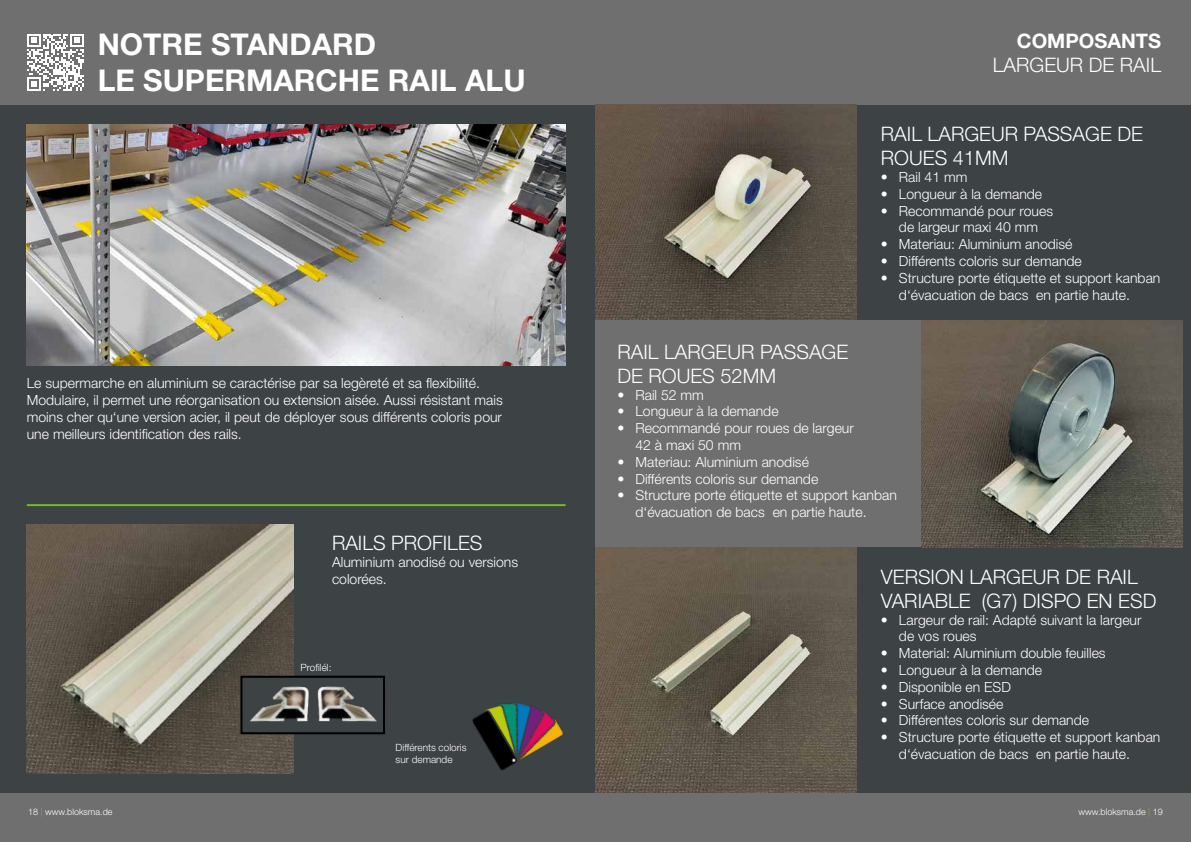
<style>
.page{position:relative;width:1191px;height:842px;background:#3d4245}
.page>*{position:absolute;margin:0;border:0;box-sizing:border-box;transform-origin:0 0}
.t1{font:700 30px/36px "Helvetica Neue LT Pro";color:#fff}
.t2{font:300 20px/24px "Helvetica Neue LT Pro";color:#fff}
.t3{font:700 20px "Helvetica Neue LT Pro";color:#fff}
.t4{font:300 14px/16.8px "Helvetica Neue LT Pro";color:#fff}
.t5{font:300 10px/12px "Helvetica Neue LT Pro";color:#fff}
.t6{font:300 9px "Helvetica Neue LT Pro";color:#fff}
.s1{color:#76b82a}
</style>
<div class="page">
<hr style="left:27px;top:504px;width:538px;height:2px;background:#76b82a">
<img style="left:472px;top:702px;width:91px;height:68px">
<img style="left:27px;top:125px;width:538px;height:241px">
<div style="left:0;top:0;width:1191px;height:105px;background:#706f6f"></div>
<img style="left:595px;top:105px;width:261px;height:215px">
<div style="left:595px;top:320px;width:586px;height:227px;background:#706f6f"></div>
<img style="left:921px;top:320px;width:261px;height:227px">
<img style="left:27px;top:524px;width:266px;height:250px">
<img style="left:595px;top:547px;width:261px;height:247px">
<div style="left:0;top:794px;width:1191px;height:48px;background:#706f6f"></div>
<svg style="left:27px;top:34px;width:57px;height:57px"></svg>
<div style="left:241px;top:677px;width:143px;height:56px;background:#3d4245"></div>
<div style="left:240px;top:676px;width:145px;height:58px;border:2px solid #000"></div>
<img style="left:317px;top:686px;width:60px;height:36px">
<img style="left:250px;top:686px;width:59px;height:36px">
<h1 class="t1" style="left:98px;top:26px;width:429px">NOTRE STANDARD<br>LE SUPERMARCHE RAIL ALU</h1>
<p class="t4" style="left:27px;top:375px;width:477px">Le supermarche en aluminium se caractérise par sa legèreté et sa flexibilité.<br>Modulaire, il permet une réorganisation ou extension aisée. Aussi résistant mais moins cher qu‘une version acier, il peut de déployer sous différents coloris pour une meilleurs identification des rails.</p>
<h2 class="t2" style="left:332px;top:530px;width:152px">RAILS PROFILES</h2>
<p class="t4" style="left:332px;top:553px;width:188px">Aluminium anodisé ou versions colorées.</p>
<p class="t5" style="left:300px;top:661px;width:32px">Profilél:</p>
<p class="t5" style="left:395px;top:741px;width:72px">Différents coloris sur demande</p>
<h2 class="t3" style="left:1017px;top:29px;width:146px">COMPOSANTS</h2>
<h2 class="t2" style="left:992px;top:53px;width:170px">LARGEUR DE RAIL</h2>
<h2 class="t2" style="left:881px;top:122px;width:263px">RAIL LARGEUR PASSAGE DE<br>ROUES 41MM</h2>
<p class="t4" style="left:881px;top:168px;width:88px">• Rail 41 mm</p>
<p class="t4" style="left:881px;top:185px;width:163px">• Longueur à la demande</p>
<p class="t4" style="left:881px;top:202px;width:174px;text-align:center">• Recommandé pour roues de largeur maxi 40 mm</p>
<p class="t4" style="left:881px;top:235px;width:193px">• Materiau: Aluminium anodisé</p>
<p class="t4" style="left:881px;top:252px;width:202px">• Différents coloris sur demande</p>
<p class="t4" style="left:899px;top:269px;width:263px;text-indent:-18px">• Structure porte étiquette et support kanban d‘évacuation de bacs en partie haute.</p>
<h2 class="t2" style="left:617px;top:339px;width:232px">RAIL LARGEUR PASSAGE<br>DE ROUES 52MM</h2>
<p class="t4" style="left:617px;top:386px;width:88px">• Rail 52 mm</p>
<p class="t4" style="left:617px;top:403px;width:163px">• Longueur à la demande</p>
<p class="t4" style="left:635px;top:419px;width:220px;text-indent:-18px">• Recommandé pour roues de largeur<br>42 à maxi 50 mm</p>
<p class="t4" style="left:617px;top:453px;width:193px">• Materiau: Aluminium anodisé</p>
<p class="t4" style="left:617px;top:470px;width:202px">• Différents coloris sur demande</p>
<p class="t4" style="left:635px;top:487px;width:263px;text-indent:-18px">• Structure porte étiquette et support kanban d‘évacuation de bacs en partie haute.</p>
<h2 class="t2" style="left:881px;top:564px;width:277px">VERSION LARGEUR DE RAIL<br>VARIABLE (G7) DISPO EN ESD</h2>
<p class="t4" style="left:899px;top:611px;width:244px;text-indent:-18px">• Largeur de rail: Adapté suivant la largeur de vos roues</p>
<p class="t4" style="left:881px;top:644px;width:226px">• Material: Aluminium double feuilles</p>
<p class="t4" style="left:881px;top:661px;width:163px">• Longueur à la demande</p>
<p class="t4" style="left:881px;top:678px;width:132px">• Disponible en ESD</p>
<p class="t4" style="left:881px;top:695px;width:124px">• Surface anodisée</p>
<p class="t4" style="left:881px;top:712px;width:210px">• Différentes coloris sur demande</p>
<p class="t4" style="left:899px;top:728px;width:263px;text-indent:-18px">• Structure porte étiquette et support kanban d‘évacuation de bacs en partie haute.</p>
<p class="t6" style="left:28px;top:806px;width:86px">18 <span class="s1">|</span> www.bloksma.de</p>
<p class="t6" style="left:1078px;top:806px;width:86px">www.bloksma.de <span class="s1">|</span> 19</p>
</div>
